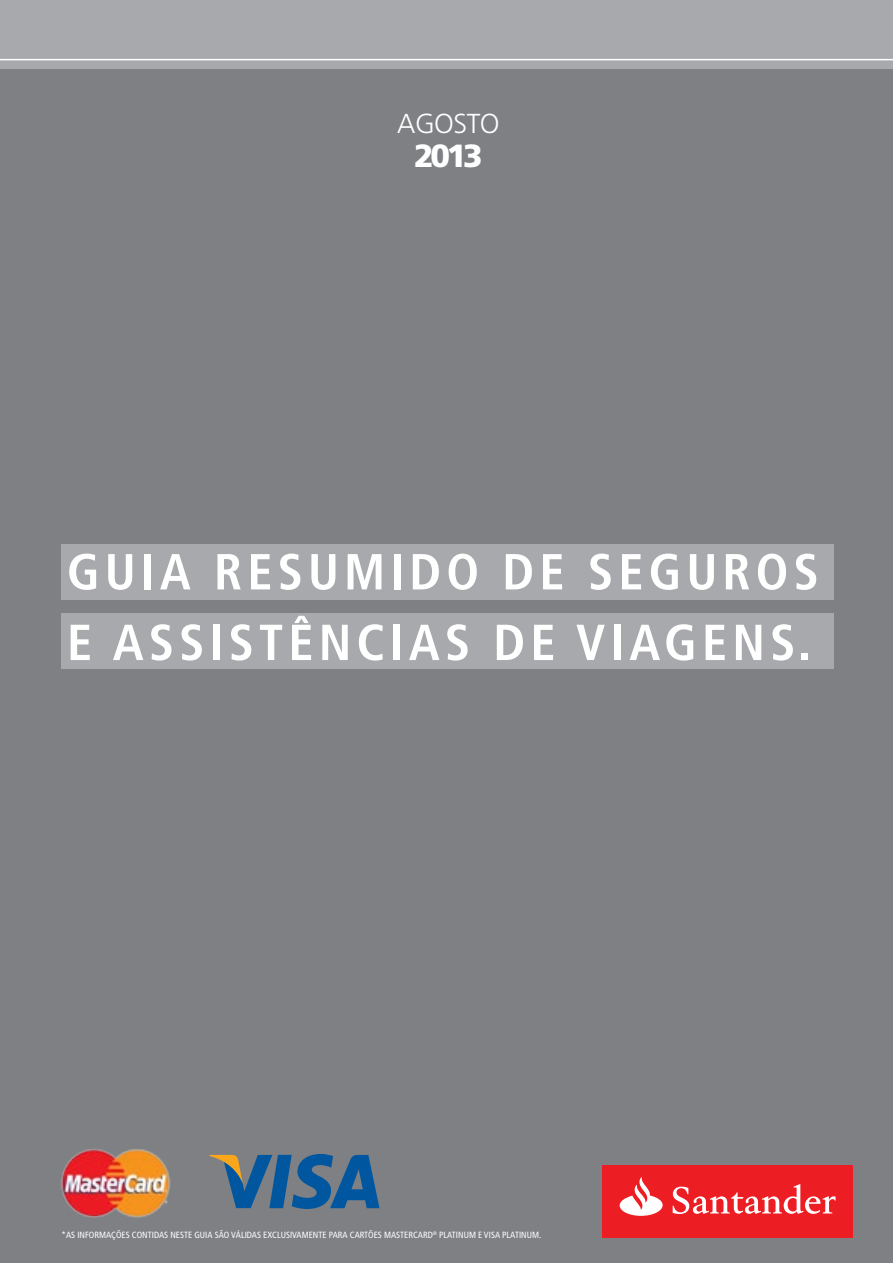
<style>
.page{position:relative;width:893px;height:1263px;background:#7e8083}
.page>*{position:absolute;margin:0;border:0;box-sizing:border-box;transform-origin:0 0}
.t1{font:700 condensed 50.55px/70.7px "Frutiger";letter-spacing:.1em;color:#fff}
.t2{font:900 32.1px "Frutiger";color:#fff}
.t3{font:300 27.45px "Frutiger";letter-spacing:-.02em;color:#fff}
.t4{font:condensed 9px "Frutiger";color:#fff}
</style>
<div class="page">
<div style="left:61px;top:613px;width:772px;height:55px;background:#a7a9ac"></div>
<div style="left:62px;top:544px;width:772px;height:55px;background:#a7a9ac"></div>
<div style="left:0;top:0;width:893px;height:68px;background:#a7a9ac"></div>
<div style="left:602px;top:1165px;width:251px;height:73px;background:#ed1d24"></div>
<svg style="left:620px;top:1177px;width:43px;height:39px"></svg>
<svg style="left:673px;top:1184px;width:163px;height:30px"></svg>
<img style="left:61px;top:1149px;width:109px;height:69px">
<hr style="left:0;top:59px;width:893px;height:1px;background:#fff">
<svg style="left:209px;top:1154px;width:170px;height:55px"></svg>
<h3 class="t3" style="left:397px;top:108px;width:104px">AGOSTO</h3>
<h2 class="t2" style="left:414px;top:137px;width:70px">2013</h2>
<h1 class="t1" style="left:67px;top:537px;width:753px">GUIA RESUMIDO DE SEGUROS<br>E ASSISTÊNCIAS DE VIAGENS.</h1>
<p class="t4" style="left:62px;top:1229px;width:481px">*AS INFORMAÇÕES CONTIDAS NESTE GUIA SÃO VÁLIDAS EXCLUSIVAMENTE PARA CARTÕES MASTERCARD<sup>®</sup> PLATINUM E VISA PLATINUM.</p>
</div>
